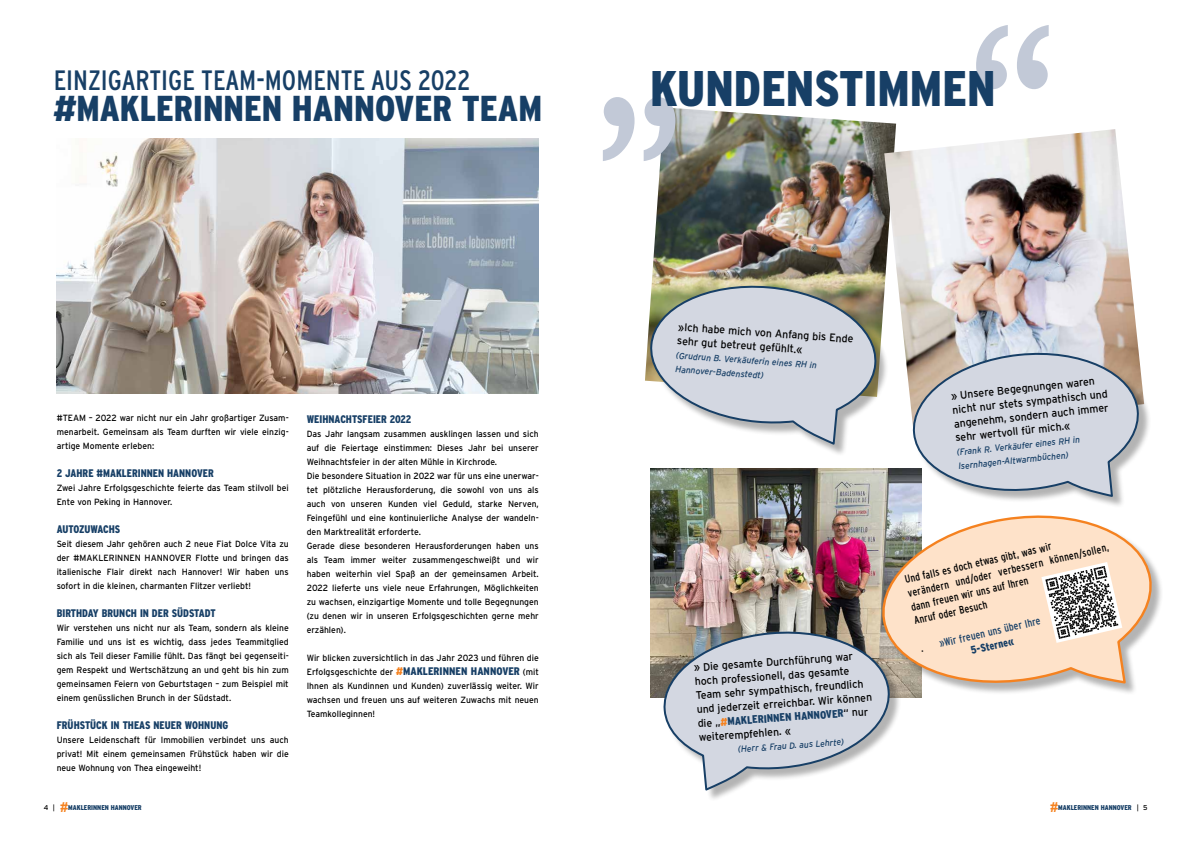
<style>
.page{position:relative;width:1191px;height:842px;background:#fff}
.page>*{position:absolute;margin:0;border:0;box-sizing:border-box;transform-origin:0 0}
.t1{font:900 50px "Interstate Condensed";color:#173f66}
.t2{font:900 36px "Interstate Condensed";color:#173f66}
.t3{font:condensed 28px "Interstate";color:#173f66}
.t4{font:11px/14px "Interstate";color:#000;scale:.95 1}
.t5{font:900 11px "Interstate Condensed";color:#173f66;scale:.95 1}
.t6{font:condensed 11px/14px "Interstate";color:#000;scale:.95 1}
.t7{font:900 11px "Interstate Condensed";color:#173f66}
.t8{font:condensed 11px "Interstate";color:#173f66;scale:.95 1}
.t9{font:9px/14px "Interstate";color:#000;text-align:justify;scale:.95 1}
.t10{font:italic 9px/14px "Interstate";color:#173f66;scale:.95 1}
.t11{font:900 7px "Interstate Condensed";color:#173f66}
.s1{font-style:italic}
.s2{font-family:"Interstate Condensed";font-weight:900;font-style:italic;font-size:11px;color:#f58220}
.s3{font-family:"Interstate Condensed";font-weight:900;font-size:11px;color:#173f66}
.s4{font-family:"Interstate";font-weight:400;color:#000}
.s5{font-style:italic;color:#f58220}
.s6{font-family:"Arial";font-weight:700;font-size:13.7px;color:#f58220}
</style>
<div class="page">
<img style="left:650px;top:469px;width:271px;height:228px">
<img style="left:645px;top:108px;width:251px;height:273px">
<img style="left:884px;top:129px;width:255px;height:268px">
<div style="left:652px;top:287px;width:236px;height:170px;background:#000;opacity:.3"></div>
<svg style="left:646px;top:282px;width:234px;height:165px"></svg>
<div style="left:914px;top:354px;width:237px;height:155px;background:#000;opacity:.3"></div>
<svg style="left:910px;top:348px;width:229px;height:150px;background:#caccd3"></svg>
<div style="left:665px;top:633px;width:237px;height:169px;background:#000;opacity:.3"></div>
<svg style="left:659px;top:628px;width:235px;height:164px"></svg>
<div style="left:883px;top:517px;width:281px;height:179px;background:#000;opacity:.3"></div>
<svg style="left:877px;top:508px;width:276px;height:182px;background:#f0d9c4"></svg>
<svg style="left:976px;top:25px;width:72px;height:64px"></svg>
<svg style="left:603px;top:97px;width:72px;height:64px"></svg>
<img style="left:57px;top:139px;width:482px;height:254px">
<svg style="left:1041px;top:562px;width:81px;height:81px"></svg>
<h3 class="t3" style="left:54px;top:65px;width:418px">EINZIGARTIGE TEAM-MOMENTE AUS 2022</h3>
<h2 class="t2" style="left:54px;top:89px;width:490px"><span class="s1">#</span>MAKLERINNEN HANNOVER TEAM</h2>
<p class="t9" style="left:57px;top:411px;width:246px">#TEAM – 2022 war nicht nur ein Jahr großartiger Zusam&shy;menarbeit. Gemeinsam als Team durften wir viele einzig&shy;artige Momente erleben:</p>
<p class="t5" style="left:57px;top:467px;width:167px">2 JAHRE #MAKLERINNEN HANNOVER</p>
<p class="t9" style="left:57px;top:481px;width:246px">Zwei Jahre Erfolgsgeschichte feierte das Team stilvoll bei<br>Ente von Peking in Hannover.</p>
<p class="t5" style="left:57px;top:523px;width:69px">AUTOZUWACHS</p>
<p class="t9" style="left:57px;top:537px;width:246px">Seit diesem Jahr gehören auch 2 neue Fiat Dolce Vita zu der #MAKLERINNEN HANNOVER Flotte und bringen das italienische Flair direkt nach Hannover! Wir haben uns sofort in die kleinen, charmanten Flitzer verliebt!</p>
<p class="t5" style="left:57px;top:607px;width:169px">BIRTHDAY BRUNCH IN DER SÜDSTADT</p>
<p class="t9" style="left:57px;top:621px;width:246px">Wir verstehen uns nicht nur als Team, sondern als kleine Familie und uns ist es wichtig, dass jedes Teammitglied sich als Teil dieser Familie fühlt. Das fängt bei gegenseiti&shy;gem Respekt und Wertschätzung an und geht bis hin zum gemeinsamen Feiern von Geburtstagen – zum Beispiel mit einem genüsslichen Brunch in der Südstadt.</p>
<p class="t5" style="left:57px;top:719px;width:182px">FRÜHSTÜCK IN THEAS NEUER WOHNUNG</p>
<p class="t9" style="left:57px;top:733px;width:246px">Unsere Leidenschaft für Immobilien verbindet uns auch privat! Mit einem gemeinsamen Frühstück haben wir die neue Wohnung von Thea eingeweiht!</p>
<p class="t5" style="left:307px;top:413px;width:112px">WEIHNACHTSFEIER 2022</p>
<p class="t9" style="left:307px;top:426px;width:246px;text-align:left">Das Jahr langsam zusammen ausklingen lassen und sich auf die Feiertage einstimmen: Dieses Jahr bei unserer Weihnachtsfeier in der alten Mühle in Kirchrode.<br>Die besondere Situation in 2022 war für uns eine unerwar&shy;tet plötzliche Herausforderung, die sowohl von uns als auch von unseren Kunden viel Geduld, starke Nerven, Feingefühl und eine kontinuierliche Analyse der wandeln&shy;den Marktrealität erforderte.<br>Gerade diese besonderen Herausforderungen haben uns als Team immer weiter zusammengeschweißt und wir haben weiterhin viel Spaß an der gemeinsamen Arbeit.<br>2022 lieferte uns viele neue Erfahrungen, Möglichkeiten zu wachsen, einzigartige Momente und tolle Begegnungen (zu denen wir in unseren Erfolgsgeschichten gerne mehr erzählen).</p>
<p class="t9" style="left:307px;top:650px;width:246px">Wir blicken zuversichtlich in das Jahr 2023 und führen die Erfolgsgeschichte der <span class="s2">#</span><span class="s3">MAKLERINNEN HANNOVER</span> (mit Ihnen als Kundinnen und Kunden) zuverlässig weiter. Wir wachsen und freuen uns auf weiteren Zuwachs mit neuen Teamkolleginnen!</p>
<h1 class="t1" style="left:650px;top:61px;width:347px">KUNDENSTIMMEN</h1>
<p class="t4" style="left:678px;top:320px;width:186px;rotate:4deg">»Ich habe mich von Anfang bis Ende sehr gut betreut gefühlt.«</p>
<p class="t10" style="left:676px;top:348px;width:150px;rotate:4deg">(Grudrun B. Verkäuferin eines RH in<br>Hannover-Badenstedt)</p>
<p class="t4" style="left:693px;top:660px;width:186px;rotate:-4deg">» Die gesamte Durchführung war hoch professionell, das gesamte Team sehr sympathisch, freundlich und jederzeit erreichbar. Wir können</p>
<p class="t7" style="left:697px;top:717px;width:172px;rotate:-4deg"><span class="s4">die „</span><span class="s5">#</span>MAKLERINNEN HANNOVER<span class="s4">“ nur</span></p>
<p class="t4" style="left:698px;top:730px;width:99px;rotate:-4deg">weiterempfehlen. «</p>
<p class="t10" style="left:737px;top:742px;width:113px;rotate:-4deg">(Herr &amp; Frau D. aus Lehrte)</p>
<p class="t4" style="left:950px;top:389px;width:166px;rotate:-6deg">» Unsere Begegnungen waren nicht nur stets sympathisch und angenehm, sondern auch immer sehr wertvoll für mich.«</p>
<p class="t10" style="left:956px;top:445px;width:132px;rotate:-6deg">(Frank R. Verkäufer eines RH in<br>Isernhagen-Altwarmbüchen)</p>
<p class="t6" style="left:903px;top:573px;width:218px;rotate:-13deg">Und falls es doch etwas gibt, was wir<br>verändern und/oder verbessern können/sollen, dann freuen wir uns auf Ihren<br>Anruf oder Besuch</p>
<p class="t8" style="left:938px;top:638px;width:111px;rotate:-13deg">»Wir freuen uns über Ihre</p>
<p class="t5" style="left:969px;top:645px;width:48px;rotate:-13deg">5-Sterne«</p>
<p class="t11" style="left:44px;top:803px;width:100px"><span class="s4">4 |</span> <span class="s6">#</span>MAKLERINNEN HANNOVER</p>
<p class="t11" style="left:1050px;top:803px;width:99px"><span class="s6">#</span>MAKLERINNEN HANNOVER <span class="s4">| 5</span></p>
</div>
